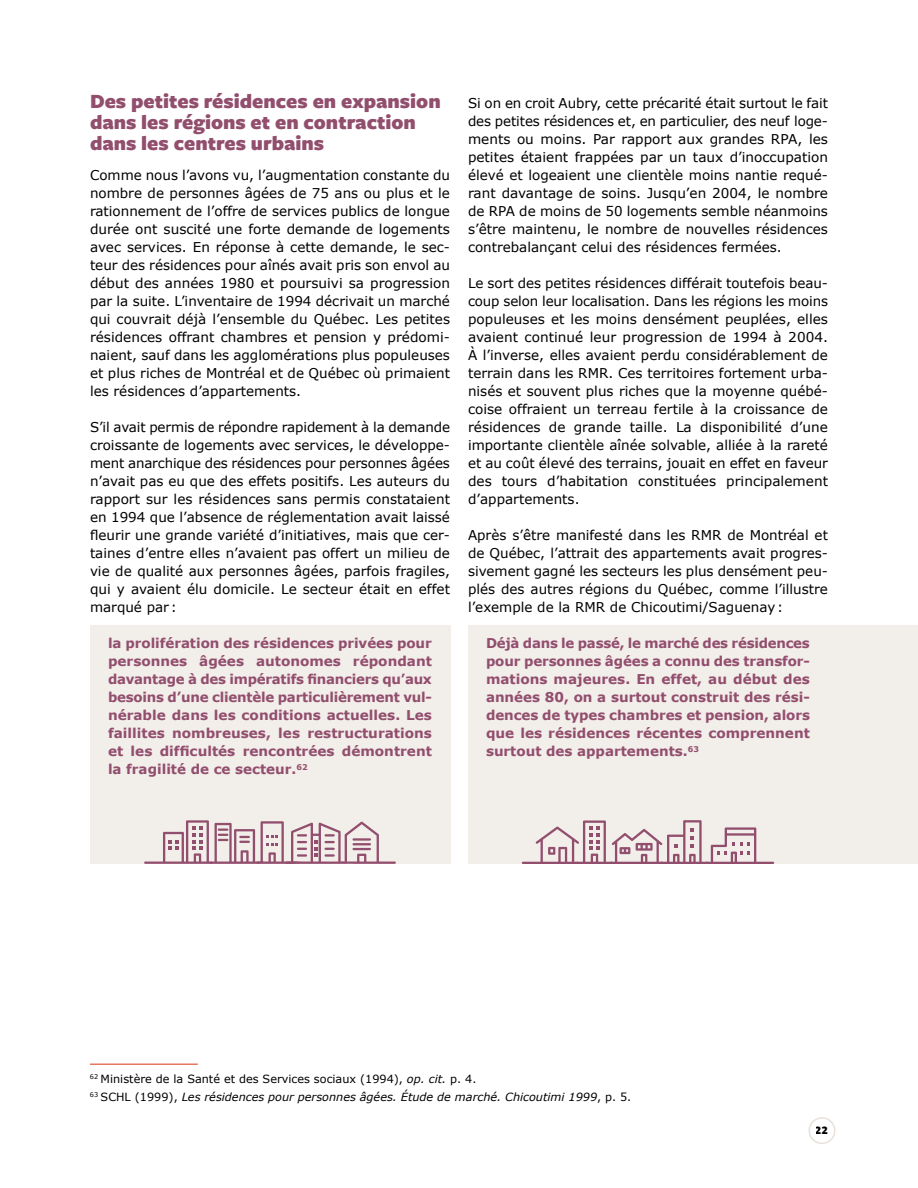
<style>
.page{position:relative;width:918px;height:1188px;background:#fff}
.page>*{position:absolute;margin:0;border:0;box-sizing:border-box;transform-origin:0 0}
.t1{font:900 21px/21px "Freight Sans Pro";color:#924e6d}
.t2{font:13.5px/18px "Verdana";color:#000;text-align:justify}
.t3{font:700 13.5px/18px "Verdana";color:#924e6d;text-align:justify}
.t4{font:900 12px "Freight Sans Pro";color:#000}
.t5{font:italic 11.25px/18px "Verdana";color:#000}
.s1{font-style:normal}
</style>
<div class="page">
<div style="left:90px;top:626px;width:360px;height:238px;background:#f2eeea"></div>
<div style="left:468px;top:626px;width:450px;height:238px;background:#f2eeea"></div>
<svg style="left:522px;top:820px;width:252px;height:44px"></svg>
<hr style="left:90px;top:1064px;width:108px;height:1px;background:#e57663">
<svg style="left:144px;top:820px;width:252px;height:44px"></svg>
<div style="left:808px;top:1117px;width:27px;height:27px;border:2px solid #e8e2da;border-radius:50%"></div>
<h1 class="t1" style="left:90px;top:90px;width:352px">Des petites résidences en expansion dans les régions et en contraction dans les centres urbains</h1>
<p class="t2" style="left:90px;top:166px;width:362px">Comme nous l’avons vu, l’augmentation constante du nombre de personnes âgées de 75 ans ou plus et le rationnement de l’offre de services publics de longue durée ont suscité une forte demande de logements avec services. En réponse à cette demande, le sec&shy;teur des résidences pour aînés avait pris son envol au début des années 1980 et poursuivi sa progression par la suite. L’inventaire de 1994 décrivait un marché qui couvrait déjà l’ensemble du Québec. Les petites résidences offrant chambres et pension y prédomi&shy;naient, sauf dans les agglomérations plus populeuses et plus riches de Montréal et de Québec où primaient les résidences d’appartements.</p>
<p class="t2" style="left:90px;top:418px;width:362px">S’il avait permis de répondre rapidement à la demande croissante de logements avec services, le développe&shy;ment anarchique des résidences pour personnes âgées n’avait pas eu que des effets positifs. Les auteurs du rapport sur les résidences sans permis constataient en 1994 que l’absence de réglementation avait laissé fleurir une grande variété d’initiatives, mais que cer&shy;taines d’entre elles n’avaient pas offert un milieu de vie de qualité aux personnes âgées, parfois fragiles, qui y avaient élu domicile. Le secteur était en effet marqué par :</p>
<p class="t3" style="left:108px;top:634px;width:326px">la prolifération des résidences privées pour personnes âgées autonomes répondant davantage à des impératifs financiers qu’aux besoins d’une clientèle particulièrement vul&shy;nérable dans les conditions actuelles. Les faillites nombreuses, les restructurations et les difficultés rencontrées démontrent la fragilité de ce secteur.<sup>62</sup></p>
<p class="t2" style="left:468px;top:94px;width:362px">Si on en croit Aubry, cette précarité était surtout le fait des petites résidences et, en particulier, des neuf loge&shy;ments ou moins. Par rapport aux grandes RPA, les petites étaient frappées par un taux d’inoccupation élevé et logeaient une clientèle moins nantie requé&shy;rant davantage de soins. Jusqu’en 2004, le nombre de RPA de moins de 50 logements semble néanmoins s’être maintenu, le nombre de nouvelles résidences contrebalançant celui des résidences fermées.</p>
<p class="t2" style="left:468px;top:274px;width:362px">Le sort des petites résidences différait toutefois beau&shy;coup selon leur localisation. Dans les régions les moins populeuses et les moins densément peuplées, elles avaient continué leur progression de 1994 à 2004.<br>À l’inverse, elles avaient perdu considérablement de terrain dans les RMR. Ces territoires fortement urba&shy;nisés et souvent plus riches que la moyenne québé&shy;coise offraient un terreau fertile à la croissance de résidences de grande taille. La disponibilité d’une importante clientèle aînée solvable, alliée à la rareté et au coût élevé des terrains, jouait en effet en faveur des tours d’habitation constituées principalement d’appartements.</p>
<p class="t2" style="left:468px;top:526px;width:362px">Après s’être manifesté dans les RMR de Montréal et de Québec, l’attrait des appartements avait progres&shy;sivement gagné les secteurs les plus densément peu&shy;plés des autres régions du Québec, comme l’illustre l’exemple de la RMR de Chicoutimi/Saguenay:</p>
<p class="t3" style="left:486px;top:634px;width:326px">Déjà dans le passé, le marché des résidences pour personnes âgées a connu des transfor&shy;mations majeures. En effet, au début des années 80, on a surtout construit des rési&shy;dences de types chambres et pension, alors que les résidences récentes comprennent surtout des appartements.<sup>63</sup></p>
<p class="t5" style="left:90px;top:1070px;width:543px"><sup>62</sup> <span class="s1">Ministère de la Santé et des Services sociaux (1994),</span> op. cit. <span class="s1">p. 4.<br></span><sup>63</sup> <span class="s1">SCHL (1999),</span> Les résidences pour personnes âgées. Étude de marché. Chicoutimi 1999<span class="s1">, p. 5.</span></p>
<p class="t4" style="left:816px;top:1122px;width:13px">22</p>
</div>
